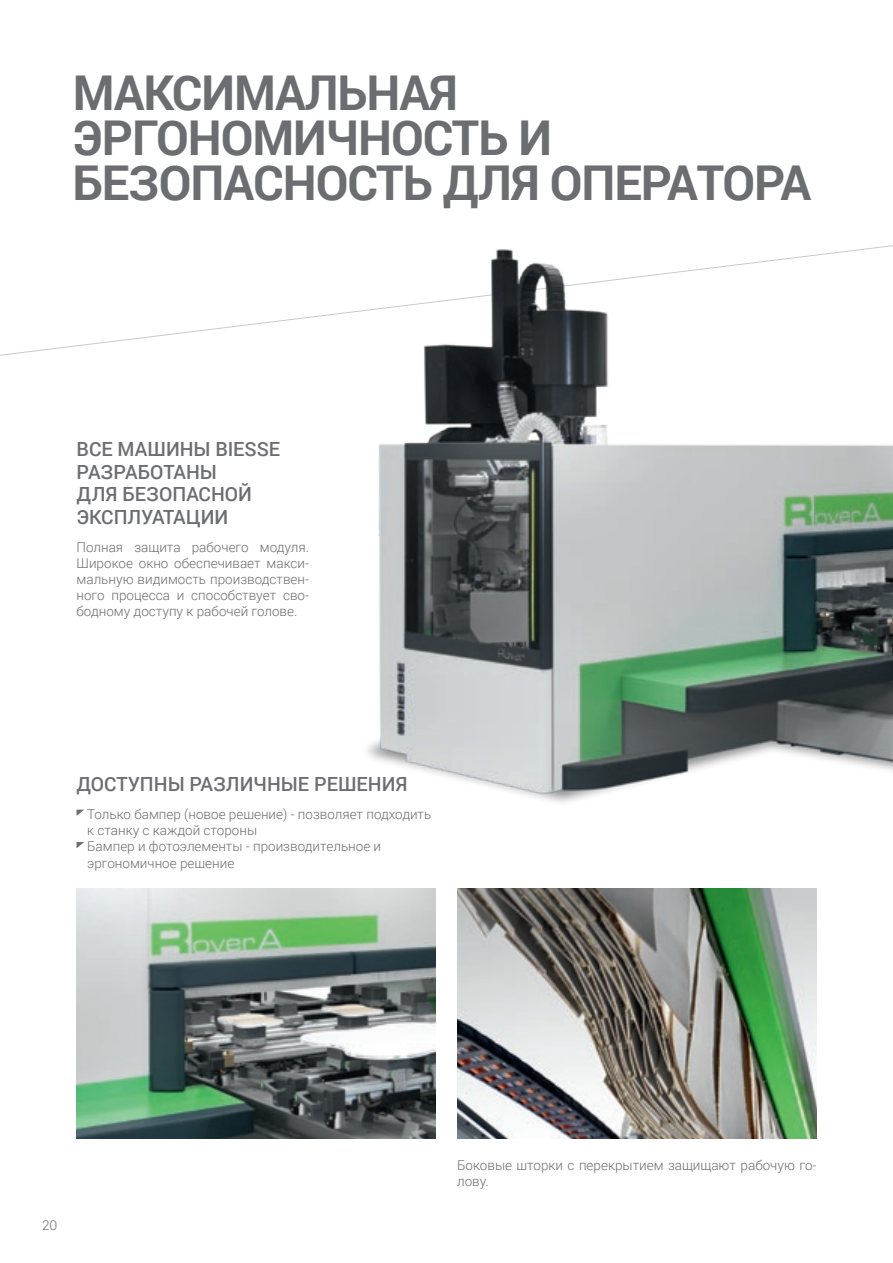
<style>
.page{position:relative;width:893px;height:1263px;background:#fff}
.page>*{position:absolute;margin:0;border:0;box-sizing:border-box;transform-origin:0 0}
.t1{font:700 48px/45px "Roboto";letter-spacing:-.02em;color:#6c6d70}
.NEW_PI_-_SOTTOTILO_V{font:500 19.5px/22.5px "Roboto";color:#6c6d70}
.t2{font:300 13.5px/16.2px "Roboto";color:#6c6d70}
</style>
<div class="page">
<img style="left:77px;top:889px;width:359px;height:249px">
<img style="left:457px;top:889px;width:359px;height:249px">
<img style="left:320px;top:245px;width:573px;height:558px">
<svg style="left:77px;top:810px;width:7px;height:6px"></svg>
<svg style="left:77px;top:842px;width:7px;height:6px"></svg>
<p class="t1" style="left:73px;top:69px;width:740px">МАКСИМАЛЬНАЯ<br>ЭРГОНОМИЧНОСТЬ И<br>БЕЗОПАСНОСТЬ ДЛЯ ОПЕРАТОРА</p>
<p class="NEW_PI_-_SOTTOTILO_V" style="left:77px;top:437px;width:205px">ВСЕ МАШИНЫ BIESSE<br>РАЗРАБОТАНЫ<br>ДЛЯ БЕЗОПАСНОЙ<br>ЭКСПЛУАТАЦИИ</p>
<p class="t2" style="left:77px;top:538px;width:234px;text-align:justify">Полная защита рабочего модуля.<br>Широкое окно обеспечивает макси&shy;мальную видимость производствен&shy;ного процесса и способствует сво&shy;бодному доступу к рабочей голове.</p>
<p class="NEW_PI_-_SOTTOTILO_V" style="left:77px;top:772px;width:333px">ДОСТУПНЫ РАЗЛИЧНЫЕ РЕШЕНИЯ</p>
<p class="t2" style="left:87px;top:805px;width:346px">Только бампер (новое решение) - позволяет подходить к станку с каждой стороны</p>
<p class="t2" style="left:87px;top:838px;width:295px">Бампер и фотоэлементы - производительное и эргономичное решение</p>
<p class="t2" style="left:42px;top:1216px;width:17px">20</p>
<p class="t2" style="left:457px;top:1156px;width:361px">Боковые шторки с перекрытием защищают рабочую го&shy;лову.</p>
</div>
